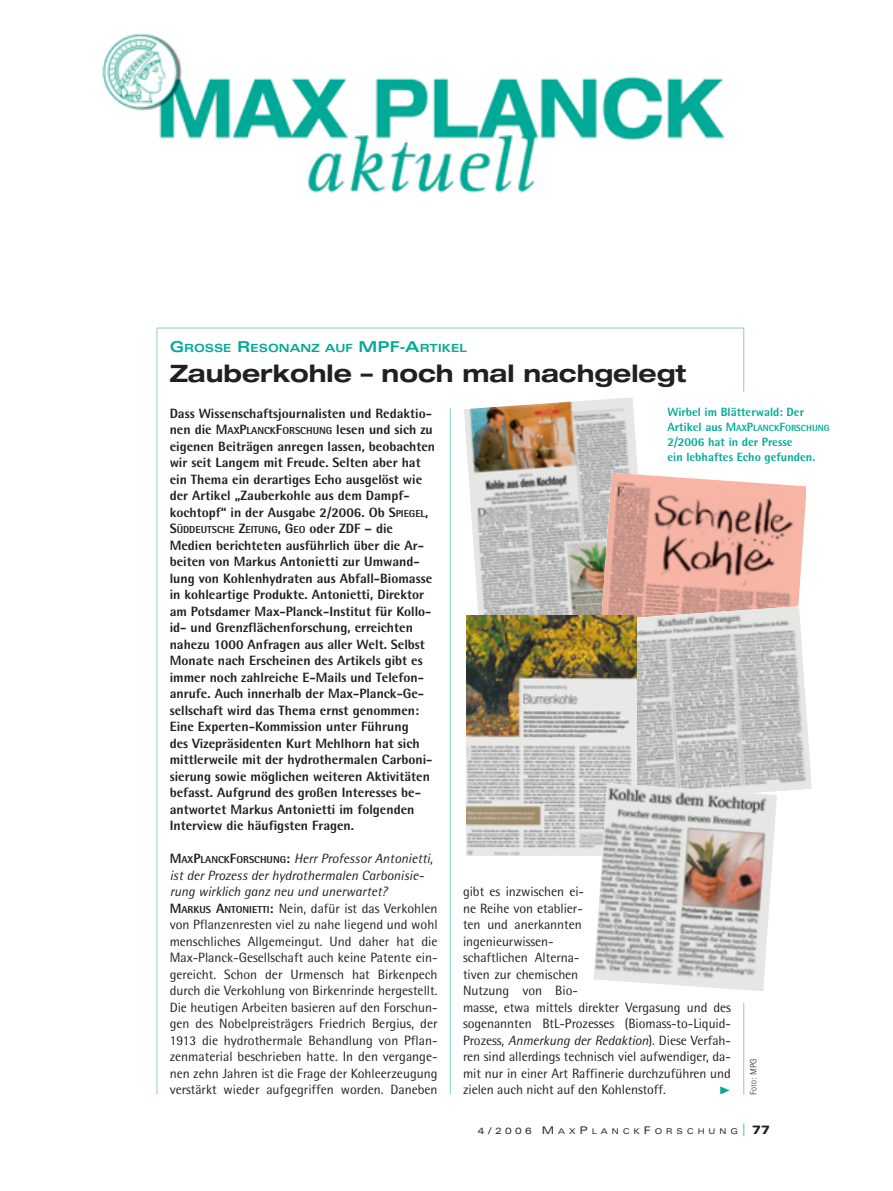
<style>
.page{position:relative;width:893px;height:1191px;background:#fff}
.page>*{position:absolute;margin:0;border:0;box-sizing:border-box;transform-origin:0 0}
.t1{font:700 expanded 24px "Helvetica Neue";color:#231f20}
.t2{font:13.5px/16.5px "Rotis Semi Sans";color:#231f20}
.t3{font:800 13.5px/16.5px "Rotis Semi Sans";color:#231f20}
.t4{font:800 12px/15px "Rotis Semi Sans";color:#00aa97}
.t5{font:12px "Zeal";color:#00aa97}
.t6{font:700 expanded 11.25px "Univers";color:#00aa97}
.t7{font:800 10.2px "Rotis Semi Sans";color:#231f20}
.t8{font:800 9px "Rotis Semi Sans";color:#00aa97}
.t9{font:300 9px "Rotis Sans Serif";color:#231f20}
.t10{font:expanded 7.8px "Univers";letter-spacing:.495em;color:#231f20}
.s1{font-size:15px}
.s2{font-size:10.2px}
.s3{font-size:13.5px}
.s4{font-weight:800}
.s5{font-weight:800;font-size:10.2px}
.s6{font-style:italic}
.s7{font-size:12px}
.s8{font-size:6.75px}
.s9{font-size:9px}
.s10{font-size:10.5px}
.s11{font-weight:900;font-size:12px}
</style>
<div class="page">
<hr style="left:157px;top:328px;width:587px;height:1px;background:#8dcec5">
<hr style="left:157px;top:328px;width:1px;height:766px;background:#8dcec5">
<hr style="left:743px;top:1002px;width:1px;height:92px;background:#8dcec5">
<hr style="left:743px;top:328px;width:1px;height:64px;background:#8dcec5">
<hr style="left:450px;top:408px;width:1px;height:686px;background:#8dcec5">
<svg style="left:743px;top:1123px;width:1px;height:13px"></svg>
<img style="left:465px;top:398px;width:173px;height:217px">
<img style="left:466px;top:616px;width:128px;height:239px">
<svg style="left:594px;top:473px;width:218px;height:318px;background:#cdb6ae"></svg>
<img style="left:594px;top:783px;width:183px;height:208px">
<img style="left:102px;top:34px;width:623px;height:159px">
<p class="t6" style="left:170px;top:343px;width:299px"><span class="s1">G</span>ROSSE <span class="s1">R</span>ESONANZ AUF <span class="s1">MPF-A</span>RTIKEL</p>
<p class="t1" style="left:170px;top:364px;width:518px">Zauberkohle – noch mal nachgelegt</p>
<p class="t3" style="left:170px;top:406px;width:267px">Dass Wissenschaftsjournalisten und Redaktio&shy;nen die M<span class="s2">AX</span>P<span class="s2">LANCK</span>F<span class="s2">ORSCHUNG</span> lesen und sich zu eigenen Beiträgen anregen lassen, beobachten wir seit Langem mit Freude. Selten aber hat ein Thema ein derartiges Echo ausgelöst wie der Artikel „Zauberkohle aus dem Dampf&shy;kochtopf“ in der Ausgabe 2/2006. Ob S<span class="s2">PIEGEL</span>,</p>
<p class="t7" style="left:170px;top:526px;width:225px"><span class="s3">S</span>ÜDDEUTSCHE <span class="s3">Z</span>EITUNG<span class="s3">, G</span>EO <span class="s3">oder ZDF – die</span></p>
<p class="t3" style="left:170px;top:538px;width:264px">Medien berichteten ausführlich über die Ar&shy;beiten von Markus Antonietti zur Umwand&shy;lung von Kohlenhydraten aus Abfall-Biomasse in kohleartige Produkte. Antonietti, Direktor am Potsdamer Max-Planck-Institut für Kollo&shy;id- und Grenzflächenforschung, erreichten nahezu 1000 Anfragen aus aller Welt. Selbst Monate nach Erscheinen des Artikels gibt es immer noch zahlreiche E-Mails und Telefon&shy;anrufe. Auch innerhalb der Max-Planck-Ge&shy;sellschaft wird das Thema ernst genommen:<br>Eine Experten-Kommission unter Führung<br>des Vizepräsidenten Kurt Mehlhorn hat sich mittlerweile mit der hydrothermalen Carboni&shy;sierung sowie möglichen weiteren Aktivitäten befasst. Aufgrund des großen Interesses be&shy;antwortet Markus Antonietti im folgenden Interview die häufigsten Fragen.</p>
<p class="t2" style="left:170px;top:852px;width:269px"><span class="s4">M</span><span class="s5">AX</span><span class="s4">P</span><span class="s5">LANCK</span><span class="s4">F</span><span class="s5">ORSCHUNG</span><span class="s4">:</span> <span class="s6">Herr Professor Antonietti, ist der Prozess der hydrothermalen Carbonisie&shy;rung wirklich ganz neu und unerwartet?<br></span><span class="s4">M</span><span class="s5">ARKUS</span> <span class="s4">A</span><span class="s5">NTONIETTI</span><span class="s4">:</span> Nein, dafür ist das Verkohlen von Pflanzenresten viel zu nahe liegend und wohl menschliches Allgemeingut. Und daher hat die Max-Planck-Gesellschaft auch keine Patente ein&shy;gereicht. Schon der Urmensch hat Birkenpech durch die Verkohlung von Birkenrinde hergestellt.<br>Die heutigen Arbeiten basieren auf den Forschun&shy;gen des Nobelpreisträgers Friedrich Bergius, der 1913 die hydrothermale Behandlung von Pflan&shy;zenmaterial beschrieben hatte. In den vergange&shy;nen zehn Jahren ist die Frage der Kohleerzeugung verstärkt wieder aufgegriffen worden. Daneben</p>
<p class="t4" style="left:667px;top:406px;width:138px">Wirbel im Blätterwald: Der</p>
<p class="t8" style="left:667px;top:425px;width:163px"><span class="s7">Artikel aus M</span>AX<span class="s7">P</span>LANCK<span class="s7">F</span>ORSCHUNG</p>
<p class="t4" style="left:667px;top:436px;width:149px">2/2006 hat in der Presse<br>ein lebhaftes Echo gefunden.</p>
<p class="t2" style="left:463px;top:885px;width:269px">gibt es inzwischen ei-<br>ne Reihe von etablier-<br>ten und anerkannten<br>ingenieurwissen-<br>schaftlichen Alterna-<br>tiven zur chemischen<br>Nutzung von Bio-<br>masse, etwa mittels direkter Vergasung und des sogenannten BtL-Prozesses (Biomass-to-Liquid-Prozess, <span class="s6">Anmerkung der Redaktion</span>). Diese Verfah&shy;ren sind allerdings technisch viel aufwendiger, da&shy;mit nur in einer Art Raffinerie durchzuführen und zielen auch nicht auf den Kohlenstoff.</p>
<p class="t5" style="left:719px;top:1083px;width:13px">®</p>
<p class="t9" style="left:750px;top:1094px;width:38px;rotate:-90deg">F<span class="s8">OTO</span>: MPG</p>
<p class="t10" style="left:478px;top:1128px;width:294px"><span class="s9">4/2006</span> <span class="s10">M</span>AX<span class="s10">P</span>LANCK<span class="s10">F</span>ORSCHUNG <span class="s11">77</span></p>
</div>
